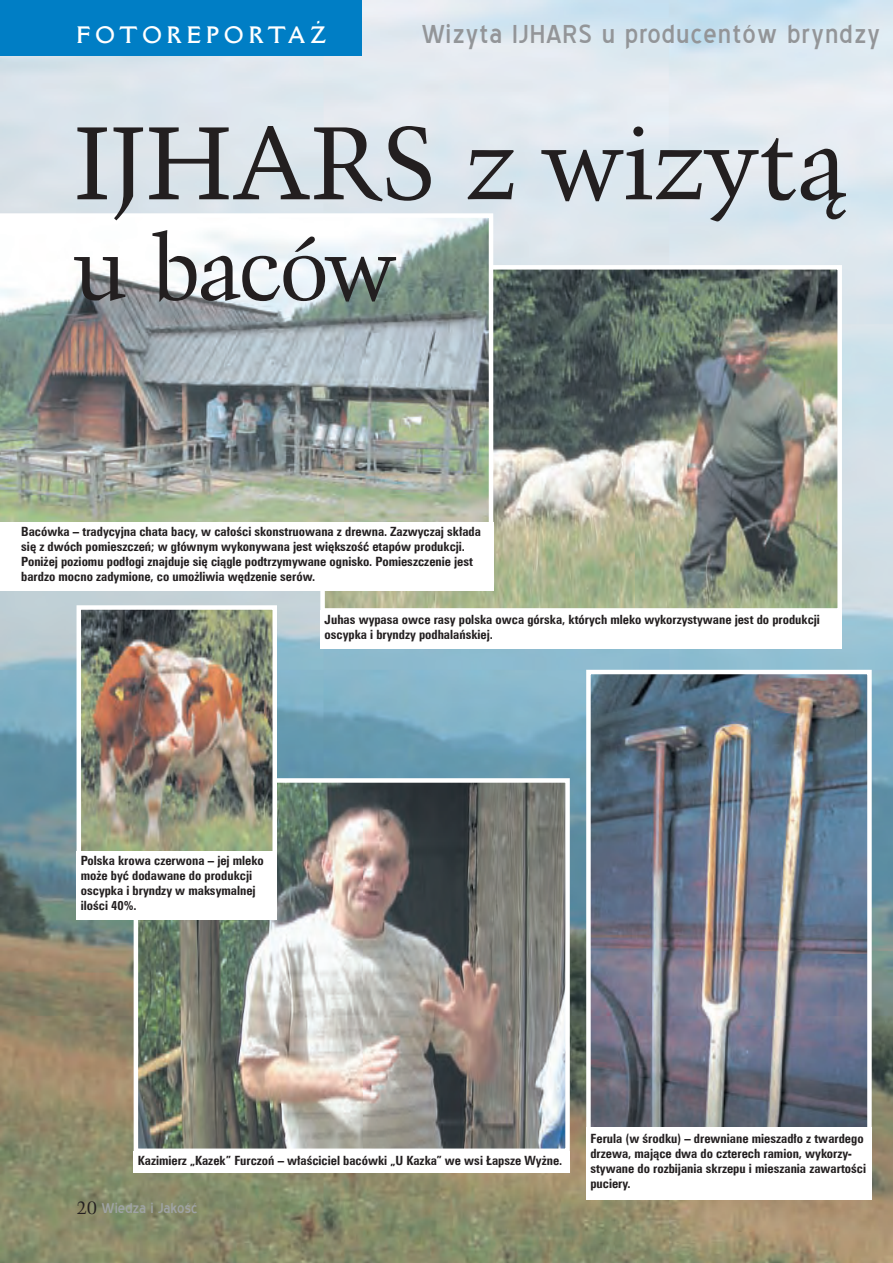
<style>
.page{position:relative;width:893px;height:1263px;background:#fff}
.page>*{position:absolute;margin:0;border:0;box-sizing:border-box;transform-origin:0 0}
.t1{font:103.5px "Kuenst 480 EU";letter-spacing:.005em;color:#231f20}
.t2{font:90px "Kuenst 480 EU";letter-spacing:-.02em;color:#231f20}
.t3{font:33px "Blue Highway";letter-spacing:.03em;color:#939598}
.t4{font:700 23.1px "Della Robbia EU";letter-spacing:.22em;color:#fff}
.t5{font:18px "Blue Highway";color:#9fa3a5}
.t6{font:700 12.75px/15px "Zurich Cn EU";color:#231f20}
.s1{font-family:"Kuenst 480 EU";color:#231f20}
</style>
<div class="page">
<img style="left:0;top:0;width:893px;height:1263px">
<div style="left:0;top:0;width:361px;height:55px;background:#007ec5"></div>
<img style="left:139px;top:783px;width:426px;height:365px">
<div style="left:134px;top:778px;width:436px;height:375px;border:4px solid #fff"></div>
<div style="left:134px;top:1151px;width:436px;height:22px;background:#fff"></div>
<img style="left:82px;top:610px;width:190px;height:241px">
<div style="left:77px;top:605px;width:200px;height:260px;border:4px solid #fff"></div>
<div style="left:77px;top:851px;width:200px;height:68px;background:#fff"></div>
<img style="left:325px;top:270px;width:512px;height:338px">
<div style="left:320px;top:265px;width:522px;height:348px;border:4px solid #fff"></div>
<div style="left:320px;top:610px;width:522px;height:38px;background:#fff"></div>
<img style="left:0;top:213px;width:493px;height:309px">
<div style="left:0;top:522px;width:493px;height:68px;background:#fff"></div>
<img style="left:591px;top:675px;width:276px;height:452px">
<div style="left:586px;top:670px;width:286px;height:519px;border:4px solid #fff"></div>
<div style="left:586px;top:1127px;width:286px;height:72px;background:#fff"></div>
<h3 class="t4" style="left:77px;top:20px;width:251px">FOTOREPORTAŻ</h3>
<h3 class="t3" style="left:421px;top:19px;width:460px">Wizyta IJHARS u producentów bryndzy</h3>
<h1 class="t1" style="left:74px;top:100px;width:775px">IJHARS z wizytą</h1>
<h2 class="t2" style="left:74px;top:213px;width:322px">u baców</h2>
<p class="t6" style="left:21px;top:524px;width:461px">Bacówka – tradycyjna chata bacy, w całości skonstruowana z drewna. Zazwyczaj składa się z dwóch pomieszczeń; w głównym wykonywana jest większość etapów produkcji.<br>Poniżej poziomu podłogi znajduje się ciągle podtrzymywane ognisko. Pomieszczenie jest bardzo mocno zadymione, co umożliwia wędzenie serów.</p>
<p class="t6" style="left:325px;top:612px;width:497px">Juhas wypasa owce rasy polska owca górska, których mleko wykorzystywane jest do produkcji oscypka i bryndzy podhalańskiej.</p>
<p class="t6" style="left:81px;top:853px;width:184px">Polska krowa czerwona – jej mleko może być dodawane do produkcji oscypka i bryndzy w maksymalnej ilości 40%.</p>
<p class="t6" style="left:138px;top:1152px;width:426px">Kazimierz „Kazek” Furczoń – właściciel bacówki „U Kazka” we wsi Łapsze Wyżne.</p>
<h3 class="t5" style="left:77px;top:1200px;width:123px"><span class="s1">20</span> Wiedza i Jakość</h3>
<p class="t6" style="left:590px;top:1131px;width:277px">Ferula (w środku) – drewniane mieszadło z twardego drzewa, mające dwa do czterech ramion, wykorzy&shy;stywane do rozbijania skrzepu i mieszania zawartości puciery.</p>
</div>
